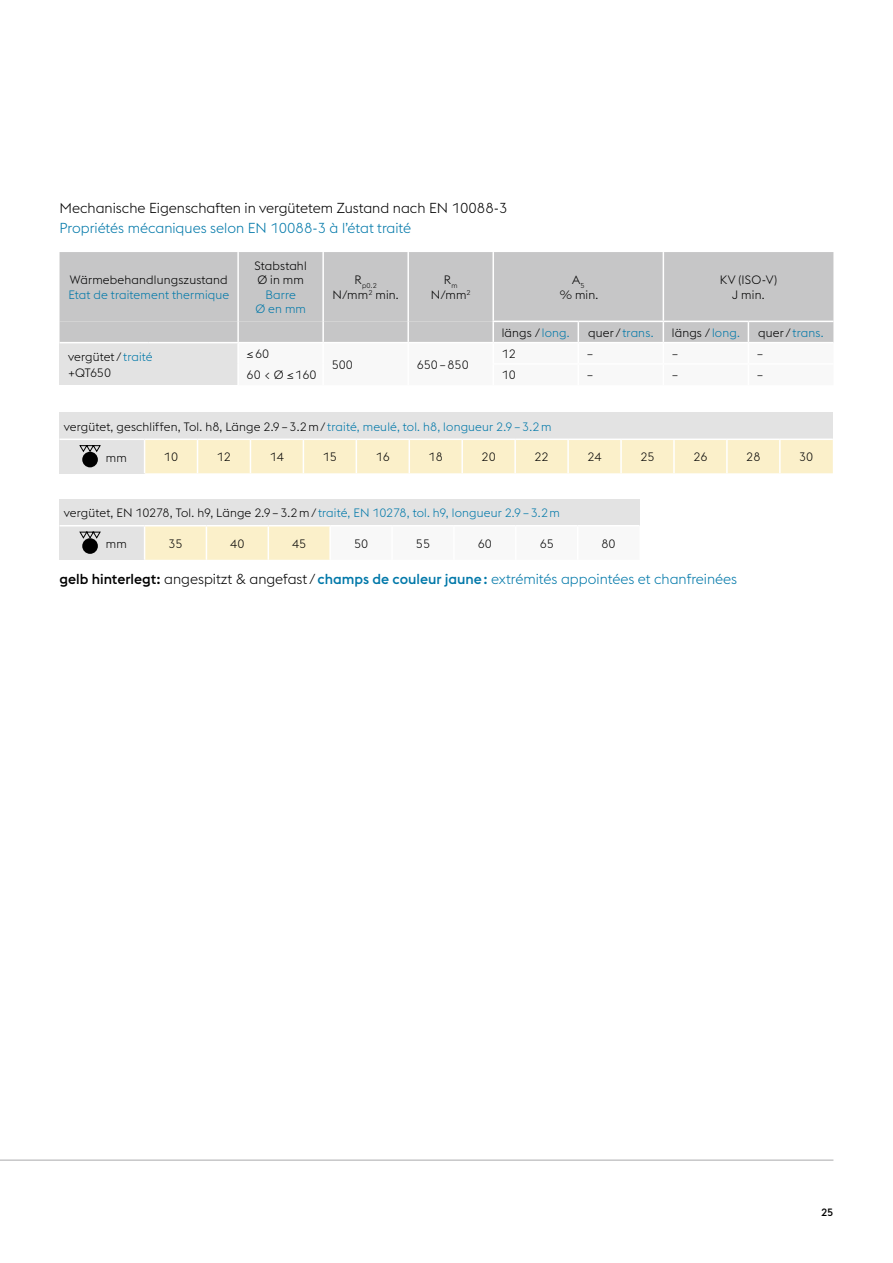
<style>
.page{position:relative;width:893px;height:1263px;background:#fff}
.page>*{position:absolute;margin:0;border:0;box-sizing:border-box;transform-origin:0 0}
.t1{font:300 14.25px "voestalpine";color:#0078a9}
.t2{font:300 14.25px "voestalpine";color:#000}
.t3{font:300 12px/15.6px "voestalpine";letter-spacing:.01em;color:#000;text-align:center}
.t4{font:300 12px/13.5px "voestalpine";letter-spacing:.015em;color:#0078a9;text-align:center}
.t5{font:500 10.5px "voestalpine";color:#000}
.t6{font:300 7.05px "voestalpine";color:#000}
.s1{color:#0078a9}
.s2{color:#000}
.s3{font-weight:500;color:#000}
.s4{font-weight:500}
</style>
<div class="page">
<hr style="left:0;top:1159px;width:833px;height:2px;background:#c6c6c7">
<div style="left:60px;top:252px;width:773px;height:69px;background:#c6c6c7"></div>
<hr style="left:237px;top:252px;width:2px;height:69px;background:#fff">
<hr style="left:322px;top:252px;width:2px;height:69px;background:#fff">
<hr style="left:407px;top:252px;width:2px;height:69px;background:#fff">
<hr style="left:492px;top:252px;width:2px;height:69px;background:#fff">
<hr style="left:663px;top:252px;width:1px;height:69px;background:#fff">
<svg style="left:60px;top:321px;width:773px;height:64px"></svg>
<div style="left:60px;top:413px;width:773px;height:26px;background:#e3e3e3"></div>
<div style="left:60px;top:439px;width:85px;height:34px;background:#e3e3e3"></div>
<div style="left:145px;top:440px;width:688px;height:33px;background:#fbf0ca"></div>
<hr style="left:60px;top:438px;width:85px;height:2px;background:#fff">
<hr style="left:145px;top:438px;width:53px;height:2px;background:#fff">
<hr style="left:144px;top:440px;width:1px;height:33px;background:#fff">
<hr style="left:198px;top:438px;width:52px;height:2px;background:#fff">
<hr style="left:197px;top:440px;width:1px;height:33px;background:#fff">
<hr style="left:250px;top:438px;width:53px;height:2px;background:#fff">
<hr style="left:250px;top:440px;width:1px;height:33px;background:#fff">
<hr style="left:303px;top:438px;width:53px;height:2px;background:#fff">
<hr style="left:303px;top:440px;width:1px;height:33px;background:#fff">
<hr style="left:356px;top:438px;width:53px;height:2px;background:#fff">
<hr style="left:356px;top:440px;width:1px;height:33px;background:#fff">
<hr style="left:409px;top:438px;width:53px;height:2px;background:#fff">
<hr style="left:409px;top:440px;width:1px;height:33px;background:#fff">
<hr style="left:462px;top:438px;width:53px;height:2px;background:#fff">
<hr style="left:461px;top:440px;width:2px;height:33px;background:#fff">
<hr style="left:515px;top:438px;width:53px;height:2px;background:#fff">
<hr style="left:514px;top:440px;width:2px;height:33px;background:#fff">
<hr style="left:568px;top:438px;width:53px;height:2px;background:#fff">
<hr style="left:567px;top:440px;width:2px;height:33px;background:#fff">
<hr style="left:621px;top:438px;width:53px;height:2px;background:#fff">
<hr style="left:620px;top:440px;width:2px;height:33px;background:#fff">
<hr style="left:674px;top:438px;width:53px;height:2px;background:#fff">
<hr style="left:673px;top:440px;width:2px;height:33px;background:#fff">
<hr style="left:727px;top:438px;width:53px;height:2px;background:#fff">
<hr style="left:726px;top:440px;width:2px;height:33px;background:#fff">
<hr style="left:780px;top:438px;width:53px;height:2px;background:#fff">
<hr style="left:779px;top:440px;width:2px;height:33px;background:#fff">
<svg style="left:79px;top:445px;width:22px;height:7px"></svg>
<div style="left:82px;top:452px;width:16px;height:15px;background:#000;border-radius:50%"></div>
<div style="left:60px;top:499px;width:579px;height:27px;background:#e3e3e3"></div>
<div style="left:60px;top:526px;width:85px;height:34px;background:#e3e3e3"></div>
<svg style="left:145px;top:526px;width:184px;height:34px;background:#fbf0cb"></svg>
<hr style="left:60px;top:525px;width:85px;height:1px;background:#fff">
<hr style="left:145px;top:525px;width:61px;height:1px;background:#fff">
<hr style="left:144px;top:526px;width:1px;height:34px;background:#fff">
<hr style="left:206px;top:525px;width:62px;height:1px;background:#fff">
<hr style="left:206px;top:526px;width:1px;height:34px;background:#fff">
<hr style="left:268px;top:525px;width:62px;height:1px;background:#fff">
<hr style="left:268px;top:526px;width:1px;height:34px;background:#fff">
<hr style="left:330px;top:525px;width:62px;height:1px;background:#fff">
<hr style="left:392px;top:525px;width:62px;height:1px;background:#fff">
<hr style="left:454px;top:525px;width:62px;height:1px;background:#fff">
<hr style="left:516px;top:525px;width:62px;height:1px;background:#fff">
<hr style="left:578px;top:525px;width:61px;height:1px;background:#fff">
<svg style="left:79px;top:532px;width:22px;height:6px"></svg>
<div style="left:82px;top:538px;width:16px;height:16px;background:#000;border-radius:50%"></div>
<p class="t2" style="left:60px;top:200px;width:449px">Mechanische Eigenschaften in vergütetem Zustand nach EN 10088-3</p>
<p class="t1" style="left:60px;top:219px;width:353px">Propriétés mécaniques selon EN 10088-3 à l’état traité</p>
<p class="t3" style="left:70px;top:272px;width:159px">Wärmebehandlungszustand</p>
<p class="t4" style="left:68px;top:288px;width:162px">Etat de traitement thermique</p>
<p class="t3" style="left:255px;top:259px;width:54px;line-height:13.5px;text-align:left">Stabstahl<br>Ø in mm</p>
<p class="t4" style="left:255px;top:288px;width:52px">Barre<br>Ø en mm</p>
<p class="t3" style="left:431px;top:272px;width:41px">R<sub>m<br></sub>N/mm<sup>2</sup></p>
<p class="t3" style="left:560px;top:272px;width:40px">A<sub>5<br></sub>% min.</p>
<p class="t3" style="left:720px;top:272px;width:59px">KV (ISO-V)<br>J min.</p>
<p class="t3" style="left:502px;top:325px;width:70px">längs /<span class="s1">long.</span></p>
<p class="t4" style="left:588px;top:326px;width:67px"><span class="s2">quer /</span>trans.</p>
<p class="t3" style="left:672px;top:325px;width:70px">längs /<span class="s1">long.</span></p>
<p class="t4" style="left:758px;top:326px;width:67px"><span class="s2">quer /</span>trans.</p>
<p class="t6" style="left:355px;top:281px;width:24px"><sup>R</sup>p0.2</p>
<p class="t3" style="left:333px;top:287px;width:68px">N/mm<sup>2</sup> min.</p>
<p class="t3" style="left:68px;top:349px;width:86px;text-align:left">vergütet / <span class="s1">traité </span>+QT650</p>
<p class="t3" style="left:247px;top:346px;width:24px">≤60</p>
<p class="t3" style="left:502px;top:346px;width:16px">12</p>
<p class="t3" style="left:587px;top:346px;width:8px">–</p>
<p class="t3" style="left:672px;top:346px;width:8px">–</p>
<p class="t3" style="left:757px;top:346px;width:8px">–</p>
<p class="t3" style="left:332px;top:357px;width:23px">500</p>
<p class="t3" style="left:417px;top:357px;width:54px">650–850</p>
<p class="t3" style="left:247px;top:367px;width:71px">60 &lt; Ø ≤160</p>
<p class="t3" style="left:502px;top:367px;width:16px">10</p>
<p class="t3" style="left:587px;top:367px;width:8px">–</p>
<p class="t3" style="left:672px;top:367px;width:8px">–</p>
<p class="t3" style="left:757px;top:367px;width:8px">–</p>
<p class="t3" style="left:64px;top:419px;width:489px">vergütet, geschliffen, Tol. h8, Länge 2.9–3.2m/ <span class="s1">traité, meulé, tol. h8, longueur 2.9–3.2m</span></p>
<p class="t3" style="left:106px;top:450px;width:22px">mm</p>
<p class="t3" style="left:164px;top:449px;width:16px">10</p>
<p class="t3" style="left:217px;top:449px;width:16px">12</p>
<p class="t3" style="left:270px;top:449px;width:16px">14</p>
<p class="t3" style="left:323px;top:449px;width:16px">15</p>
<p class="t3" style="left:376px;top:449px;width:16px">16</p>
<p class="t3" style="left:429px;top:449px;width:16px">18</p>
<p class="t3" style="left:482px;top:449px;width:16px">20</p>
<p class="t3" style="left:534px;top:449px;width:16px">22</p>
<p class="t3" style="left:587px;top:449px;width:16px">24</p>
<p class="t3" style="left:640px;top:449px;width:16px">25</p>
<p class="t3" style="left:693px;top:449px;width:16px">26</p>
<p class="t3" style="left:746px;top:449px;width:16px">28</p>
<p class="t3" style="left:799px;top:449px;width:16px">30</p>
<p class="t3" style="left:64px;top:505px;width:498px">vergütet, EN 10278, Tol. h9, Länge 2.9–3.2m/ <span class="s1">traité, EN 10278, tol. h9, longueur 2.9–3.2m</span></p>
<p class="t3" style="left:106px;top:536px;width:22px">mm</p>
<p class="t3" style="left:168px;top:536px;width:16px">35</p>
<p class="t3" style="left:230px;top:536px;width:16px">40</p>
<p class="t3" style="left:292px;top:536px;width:16px">45</p>
<p class="t3" style="left:354px;top:536px;width:16px">50</p>
<p class="t3" style="left:416px;top:536px;width:16px">55</p>
<p class="t3" style="left:478px;top:536px;width:16px">60</p>
<p class="t3" style="left:540px;top:536px;width:16px">65</p>
<p class="t3" style="left:602px;top:536px;width:16px">80</p>
<p class="t1" style="left:60px;top:570px;width:679px"><span class="s3">gelb hinterlegt:</span> <span class="s2">angespitzt &amp; angefast /</span><span class="s4">champs de couleur jaune:</span> extrémités appointées et chanfreinées</p>
<p class="t5" style="left:821px;top:1205px;width:14px">25</p>
</div>
